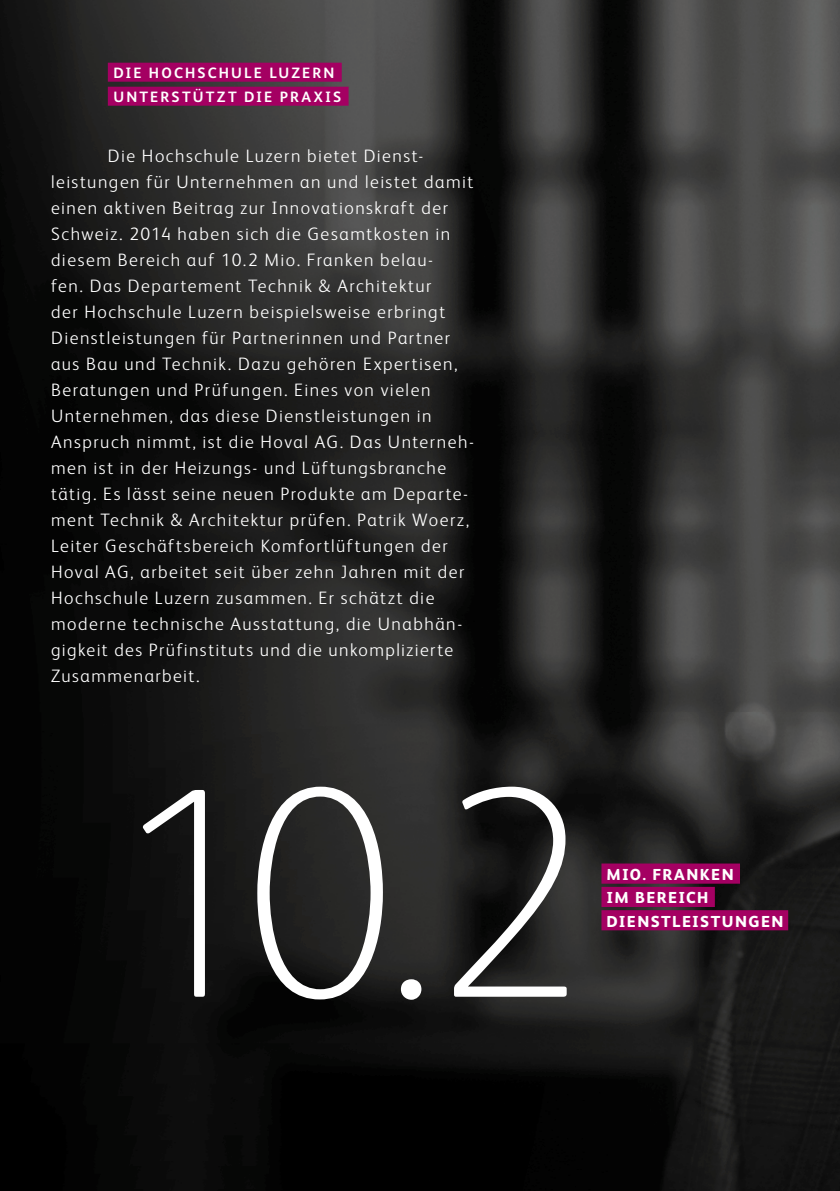
<style>
.page{position:relative;width:840px;height:1191px;background:#fff}
.page>*{position:absolute;margin:0;border:0;box-sizing:border-box;transform-origin:0 0}
.t1{font:100 300.8px "FS Albert";color:#fff}
.t2{font:300 18px/26px "FS Albert";letter-spacing:.085em;color:#fff}
.t3{font:800 15.8px/23.4px "FS Albert";letter-spacing:.09em;color:#fff}
.t4{font:700 15px/24px "FS Albert";letter-spacing:.145em;color:#fff}
</style>
<div class="page">
<img style="left:0;top:0;width:839px;height:1191px">
<div style="left:108px;top:63px;width:233px;height:19px;background:#a40062"></div>
<div style="left:108px;top:87px;width:240px;height:19px;background:#a40062"></div>
<div style="left:601px;top:863px;width:138px;height:20px;background:#a40062"></div>
<div style="left:601px;top:887px;width:113px;height:20px;background:#a40062"></div>
<div style="left:601px;top:910px;width:186px;height:20px;background:#a40062"></div>
<p class="t4" style="left:113px;top:60px;width:229px">DIE HOCHSCHULE LUZERN<br>UNTERSTÜTZT DIE PRAXIS</p>
<p class="t2" style="left:51px;top:142px;width:424px;text-indent:57px">Die Hochschule Luzern bietet Dienst&shy;leistungen für Unternehmen an und leistet damit einen aktiven Beitrag zur Innovationskraft der Schweiz. 2014 haben sich die Gesamtkosten in diesem Bereich auf 10.2 Mio. Franken belau-<br>fen. Das Departement Technik &amp; Architektur<br>der Hochschule Luzern beispielsweise erbringt Dienstleistungen für Partnerinnen und Partner aus Bau und Technik. Dazu gehören Expertisen, Beratungen und Prüfungen. Eines von vielen Unternehmen, das diese Dienstleistungen in Anspruch nimmt, ist die Hoval AG. Das Unterneh&shy;men ist in der Heizungs- und Lüftungsbranche tätig. Es lässt seine neuen Produkte am Departe&shy;ment Technik &amp; Architektur prüfen. Patrik Woerz, Leiter Geschäftsbereich Komfortlüftungen der Hoval AG, arbeitet seit über zehn Jahren mit der Hochschule Luzern zusammen. Er schätzt die moderne technische Ausstattung, die Unabhän&shy;gigkeit des Prüfinstituts und die unkomplizierte Zusammenarbeit.</p>
<h1 class="t1" style="left:108px;top:697px;width:483px">10.2</h1>
<p class="t3" style="left:606px;top:862px;width:178px">MIO. FRANKEN<br>IM BEREICH<br>DIENSTLEISTUNGEN</p>
</div>
